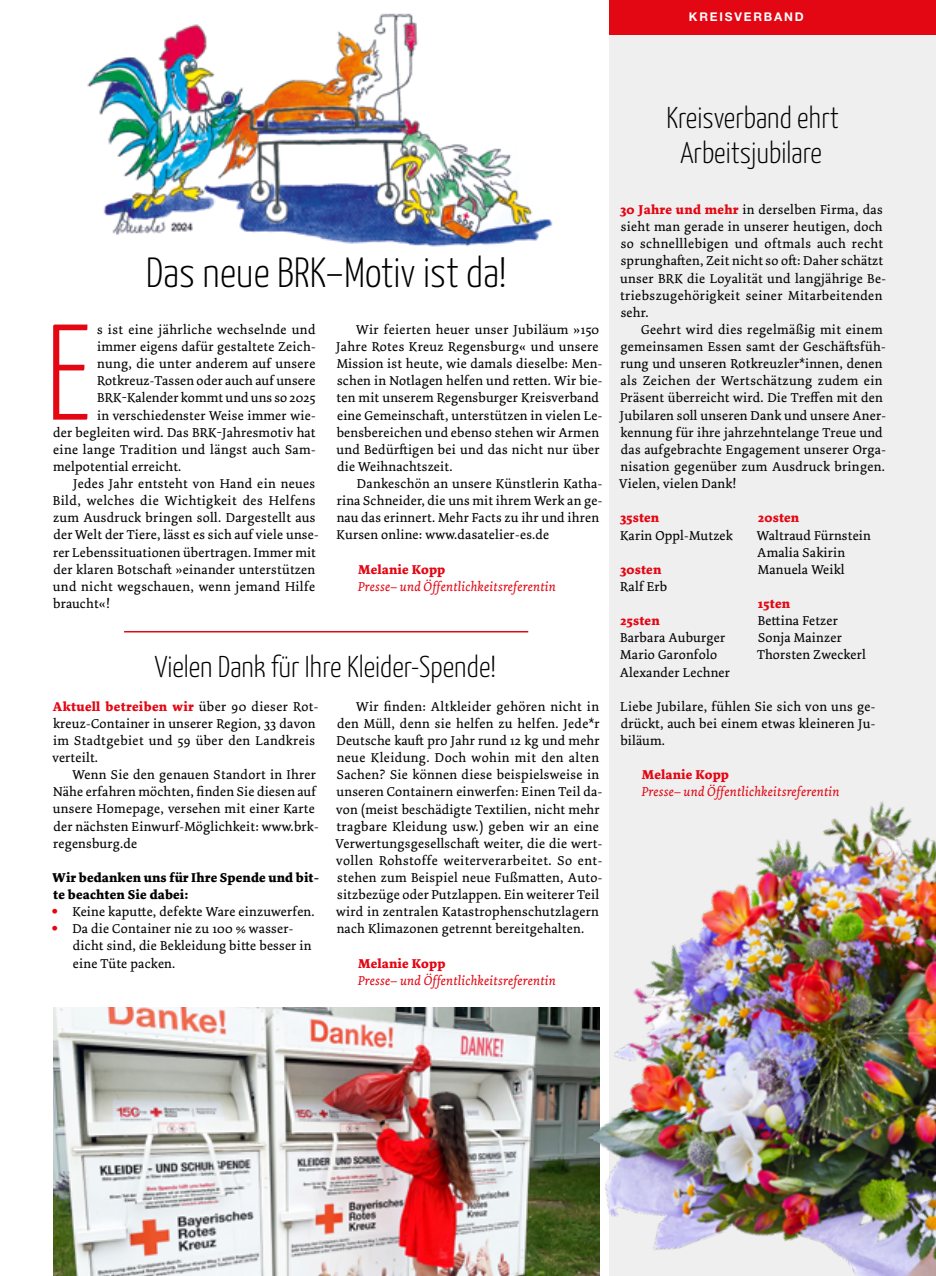
<style>
.page{position:relative;width:936px;height:1276px;background:#fff}
.page>*{position:absolute;margin:0;border:0;box-sizing:border-box;transform-origin:0 0}
.t1{font:300 135.75px "Yanone Kaffeesatz";color:#e30613}
.t2{font:300 42px "Yanone Kaffeesatz";color:#000}
.t3{font:300 30px/34.2px "Yanone Kaffeesatz";color:#000;text-align:center}
.t4{font:13.5px/17.1px "Dolly Pro";letter-spacing:.015em;color:#000}
.t5{font:italic 13.5px "Dolly Pro";letter-spacing:.015em;color:#e30613}
.t6{font:700 13.5px "Dolly Pro";letter-spacing:.015em;color:#e30613}
.t7{font:700 13.5px/17.1px "Dolly Pro";letter-spacing:.015em;color:#000}
.t8{font:13.5px "Dolly Pro";letter-spacing:.035em;color:#000}
.t9{font:700 12px "Helvetica Neue LT Std";letter-spacing:.15em;color:#fff}
.s1{font-weight:700;color:#e30613}
.s2{font-family:"Helvetica Neue LT Std";font-weight:300;color:#e30613}
</style>
<div class="page">
<div style="left:609px;top:29px;width:326px;height:1247px;background:#efefef"></div>
<img style="left:87px;top:13px;width:466px;height:234px">
<img style="left:53px;top:1008px;width:432px;height:268px">
<img style="left:485px;top:801px;width:450px;height:475px">
<hr style="left:124px;top:631px;width:404px;height:1px;background:#e30613">
<div style="left:609px;top:0;width:326px;height:34px;background:#e30613"></div>
<p class="t9" style="left:689px;top:10px;width:116px">KREISVERBAND</p>
<h2 class="t2" style="left:146px;top:242px;width:362px">Das neue BRK–Motiv ist da!</h2>
<h1 class="t1" style="left:45px;top:275px;width:48px">E</h1>
<p class="t4" style="left:97px;top:321px;width:220px">s ist eine jährliche wechselnde und</p>
<p class="t4" style="left:97px;top:338px;width:220px">immer eigens dafür gestaltete Zeich-</p>
<p class="t4" style="left:97px;top:355px;width:220px">nung, die unter anderem auf unsere</p>
<p class="t4" style="left:97px;top:372px;width:220px">Rotkreuz-Tassen oder auch auf unsere</p>
<p class="t4" style="left:97px;top:389px;width:220px">BRK-Kalender kommt und uns so 2025</p>
<p class="t4" style="left:97px;top:407px;width:220px">in verschiedenster Weise immer wie-</p>
<p class="t4" style="left:53px;top:424px;width:264px">der begleiten wird. Das BRK-Jahresmotiv hat</p>
<p class="t4" style="left:53px;top:441px;width:264px">eine lange Tradition und längst auch Sam-</p>
<p class="t4" style="left:53px;top:458px;width:130px">melpotential erreicht.</p>
<p class="t4" style="left:73px;top:475px;width:243px">Jedes Jahr entsteht von Hand ein neues</p>
<p class="t8" style="left:53px;top:492px;width:264px">Bild, welches die Wichtigkeit des Helfens</p>
<p class="t4" style="left:53px;top:509px;width:264px">zum Ausdruck bringen soll. Dargestellt aus</p>
<p class="t4" style="left:53px;top:526px;width:266px">der Welt der Tiere, lässt es sich auf viele unse-</p>
<p class="t4" style="left:53px;top:543px;width:264px">rer Lebenssituationen übertragen. Immer mit</p>
<p class="t4" style="left:53px;top:561px;width:263px">der klaren Botschaft »einander unterstützen</p>
<p class="t4" style="left:53px;top:578px;width:264px">und nicht wegschauen, wenn jemand Hilfe</p>
<p class="t4" style="left:53px;top:595px;width:58px">braucht«!</p>
<p class="t4" style="left:336px;top:321px;width:267px;text-indent:20px">Wir feierten heuer unser Jubiläum »150<br>Jahre Rotes Kreuz Regensburg« und unsere Mission ist heute, wie damals dieselbe: Men&shy;schen in Notlagen helfen und retten. Wir bie&shy;ten mit unserem Regensburger Kreisverband eine Gemeinschaft, unterstützen in vielen Le&shy;bensbereichen und ebenso stehen wir Armen und Bedürftigen bei und das nicht nur über die Weihnachtszeit.</p>
<p class="t4" style="left:336px;top:475px;width:267px;text-indent:20px">Dankeschön an unsere Künstlerin Katha&shy;rina Schneider, die uns mit ihrem Werk an ge&shy;nau das erinnert. Mehr Facts zu ihr und ihren Kursen online: www.dasatelier-es.de</p>
<p class="t6" style="left:358px;top:560px;width:89px">Melanie Kopp</p>
<p class="t5" style="left:358px;top:577px;width:199px">Presse– und Öffentlichkeitsreferentin</p>
<h3 class="t3" style="left:155px;top:647px;width:343px">Vielen Dank für Ihre Kleider-Spende!</h3>
<p class="t4" style="left:53px;top:697px;width:267px"><span class="s1">Aktuell betreiben wir</span> über 90 dieser Rot&shy;kreuz-Container in unserer Region, 33 davon im Stadtgebiet und 59 über den Landkreis verteilt.</p>
<p class="t4" style="left:53px;top:766px;width:267px;text-indent:20px">Wenn Sie den genauen Standort in Ihrer Nähe erfahren möchten, finden Sie diesen auf unsere Homepage, versehen mit einer Karte der nächsten Einwurf-Möglichkeit: www.brk&shy;regensburg.de</p>
<p class="t7" style="left:52px;top:869px;width:268px">Wir bedanken uns für Ihre Spende und bit&shy;te beachten Sie dabei:</p>
<p class="t4" style="left:52px;top:903px;width:264px"><span class="s2">•</span> Keine kaputte, defekte Ware einzuwerfen.</p>
<p class="t4" style="left:73px;top:920px;width:240px;text-indent:-21px"><span class="s2">•</span> Da die Container nie zu 100 % wasser&shy;dicht sind, die Bekleidung bitte besser in eine Tüte packen.</p>
<p class="t4" style="left:335px;top:698px;width:268px;text-indent:21px">Wir finden: Altkleider gehören nicht in den Müll, denn sie helfen zu helfen. Jede*r Deutsche kauft pro Jahr rund 12 kg und mehr neue Kleidung. Doch wohin mit den alten Sachen? Sie können diese beispielsweise in unseren Containern einwerfen: Einen Teil da&shy;von (meist beschädigte Textilien, nicht mehr tragbare Kleidung usw.) geben wir an eine Verwertungsgesellschaft weiter, die die wert&shy;vollen Rohstoffe weiterverarbeitet. So ent&shy;stehen zum Beispiel neue Fußmatten, Auto&shy;sitzbezüge oder Putzlappen. Ein weiterer Teil wird in zentralen Katastrophenschutzlagern nach Klimazonen getrennt bereitgehalten.</p>
<p class="t6" style="left:358px;top:954px;width:89px">Melanie Kopp</p>
<p class="t5" style="left:358px;top:971px;width:199px">Presse– und Öffentlichkeitsreferentin</p>
<h3 class="t3" style="left:666px;top:99px;width:174px">Kreisverband ehrt<br>Arbeitsjubilare</h3>
<p class="t4" style="left:620px;top:201px;width:267px"><span class="s1">30 Jahre und mehr</span> in derselben Firma, das sieht man gerade in unserer heutigen, doch so schnelllebigen und oftmals auch recht sprunghaften, Zeit nicht so oft: Daher schätzt unser BRK die Loyalität und langjährige Be&shy;triebszugehörigkeit seiner Mitarbeitenden sehr.</p>
<p class="t4" style="left:619px;top:321px;width:268px;text-indent:22px">Geehrt wird dies regelmäßig mit einem gemeinsamen Essen samt der Geschäftsfüh&shy;rung und unseren Rotkreuzler*innen, denen als Zeichen der Wertschätzung zudem ein Präsent überreicht wird. Die Treffen mit den Jubilaren soll unseren Dank und unsere Aner&shy;kennung für ihre jahrzehntelange Treue und das aufgebrachte Engagement unserer Orga&shy;nisation gegenüber zum Ausdruck bringen.<br>Vielen, vielen Dank!</p>
<p class="t6" style="left:620px;top:509px;width:40px">35sten</p>
<p class="t4" style="left:620px;top:526px;width:114px">Karin Oppl-Mutzek</p>
<p class="t6" style="left:620px;top:560px;width:42px">30sten</p>
<p class="t4" style="left:620px;top:578px;width:49px">Ralf Erb</p>
<p class="t6" style="left:620px;top:612px;width:41px">25sten</p>
<p class="t4" style="left:619px;top:629px;width:112px">Barbara Auburger<br>Mario Garonfolo<br>Alexander Lechner</p>
<p class="t6" style="left:758px;top:509px;width:43px">20sten</p>
<p class="t4" style="left:756px;top:526px;width:115px">Waltraud Fürnstein<br>Amalia Sakirin<br>Manuela Weikl</p>
<p class="t6" style="left:758px;top:595px;width:33px">15ten</p>
<p class="t4" style="left:757px;top:612px;width:110px">Bettina Fetzer<br>Sonja Mainzer<br>Thorsten Zweckerl</p>
<p class="t4" style="left:620px;top:698px;width:256px;text-align:justify">Liebe Jubilare, fühlen Sie sich von uns ge&shy;drückt, auch bei einem etwas kleineren Ju&shy;biläum.</p>
<p class="t6" style="left:641px;top:766px;width:89px">Melanie Kopp</p>
<p class="t5" style="left:641px;top:783px;width:199px">Presse– und Öffentlichkeitsreferentin</p>
</div>
